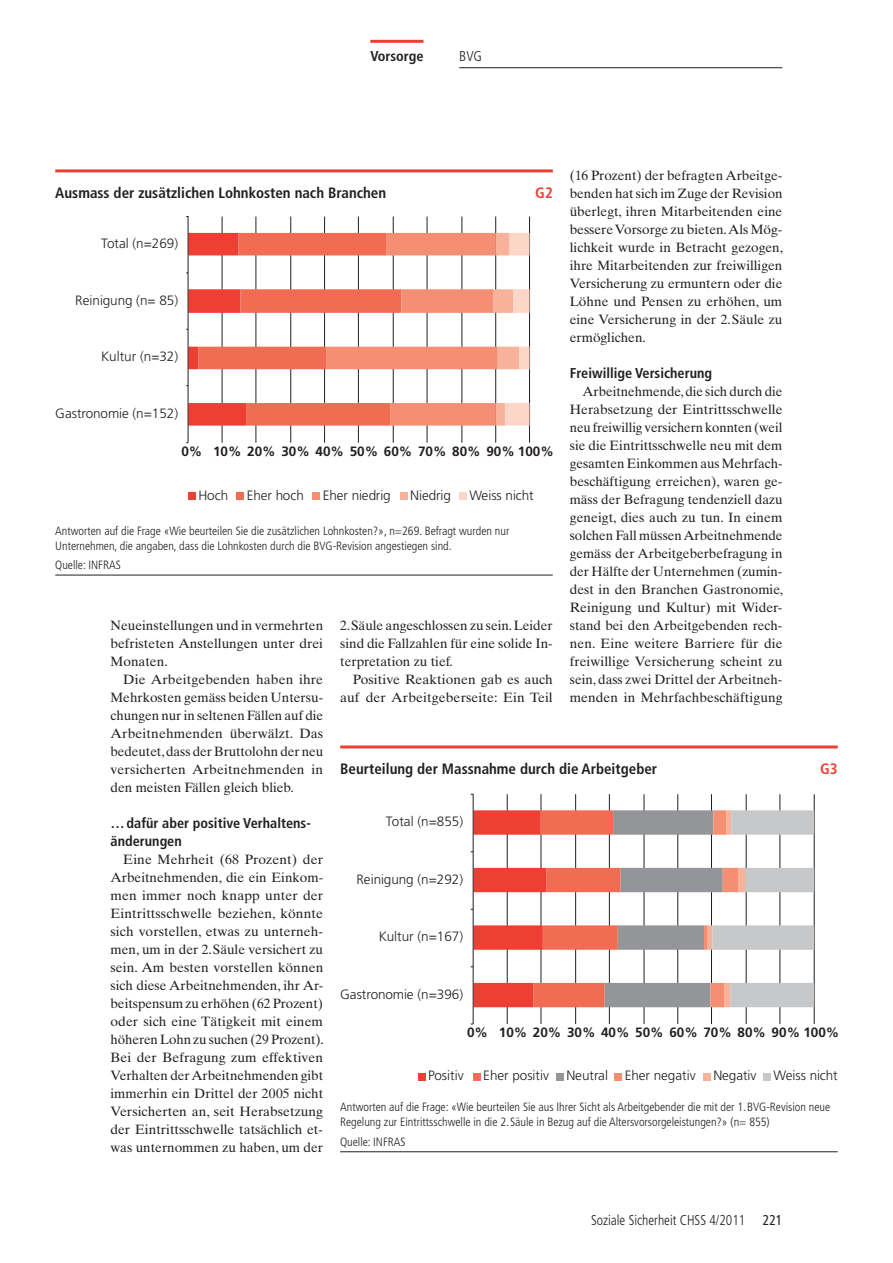
<style>
.page{position:relative;width:893px;height:1263px;background:#fff}
.page>*{position:absolute;margin:0;border:0;box-sizing:border-box;transform-origin:0 0}
.t1{font:700 condensed 15px "Frutiger LT Std";color:#231f20}
.t2{font:700 condensed 15px "Frutiger LT Std";color:#ee3f34}
.t3{font:700 condensed 14.25px/18px "Frutiger";color:#231f20}
.t4{font:300 condensed 14.25px "Frutiger LT Std";color:#231f20;scale:.95 1}
.t5{font:700 condensed 14.25px "Frutiger LT Std";color:#231f20}
.t6{font:300 condensed 14.25px "Frutiger LT Std";color:#231f20}
.t7{font:13.5px/18px "Times Ten LT Std";color:#231f20;text-align:justify}
.t8{font:300 13.5px "Frutiger LT Std";color:#231f20}
.t9{font:700 13.5px "Frutiger LT Std";color:#231f20}
.t10{font:300 condensed 12px/15px "Frutiger LT Std";color:#231f20}
.s1{font-weight:400}
</style>
<div class="page">
<hr style="left:55px;top:169px;width:498px;height:3px;background:#ee3f34">
<hr style="left:55px;top:575px;width:498px;height:1px;background:#231f20">
<hr style="left:222px;top:216px;width:1px;height:227px;background:#231f20">
<hr style="left:256px;top:216px;width:1px;height:227px;background:#231f20">
<hr style="left:290px;top:216px;width:1px;height:227px;background:#231f20">
<hr style="left:324px;top:216px;width:1px;height:227px;background:#231f20">
<hr style="left:358px;top:216px;width:1px;height:227px;background:#231f20">
<hr style="left:393px;top:216px;width:1px;height:227px;background:#231f20">
<hr style="left:427px;top:216px;width:1px;height:227px;background:#231f20">
<hr style="left:462px;top:216px;width:1px;height:227px;background:#231f20">
<hr style="left:495px;top:216px;width:1px;height:227px;background:#231f20">
<hr style="left:529px;top:216px;width:1px;height:227px;background:#231f20">
<hr style="left:188px;top:216px;width:1px;height:227px;background:#231f20">
<svg style="left:186px;top:233px;width:343px;height:193px"></svg>
<div style="left:188px;top:492px;width:7px;height:8px;background:#ee3f34"></div>
<div style="left:237px;top:492px;width:7px;height:8px;background:#f26b53"></div>
<div style="left:313px;top:492px;width:7px;height:8px;background:#f58f74"></div>
<div style="left:400px;top:492px;width:7px;height:8px;background:#f9b29a"></div>
<div style="left:459px;top:492px;width:7px;height:8px;background:#fcd6c7"></div>
<hr style="left:340px;top:745px;width:498px;height:3px;background:#ee3f34">
<hr style="left:340px;top:1151px;width:498px;height:1px;background:#231f20">
<hr style="left:507px;top:794px;width:1px;height:230px;background:#231f20">
<hr style="left:541px;top:794px;width:1px;height:230px;background:#231f20">
<hr style="left:575px;top:794px;width:1px;height:230px;background:#231f20">
<hr style="left:609px;top:794px;width:1px;height:230px;background:#231f20">
<hr style="left:644px;top:794px;width:1px;height:230px;background:#231f20">
<hr style="left:677px;top:794px;width:1px;height:230px;background:#231f20">
<hr style="left:711px;top:794px;width:1px;height:230px;background:#231f20">
<hr style="left:746px;top:794px;width:1px;height:230px;background:#231f20">
<hr style="left:780px;top:794px;width:1px;height:230px;background:#231f20">
<hr style="left:814px;top:794px;width:1px;height:230px;background:#231f20">
<hr style="left:473px;top:794px;width:1px;height:230px;background:#231f20">
<svg style="left:471px;top:810px;width:343px;height:197px"></svg>
<div style="left:418px;top:1073px;width:7px;height:7px;background:#ee3f34"></div>
<div style="left:473px;top:1073px;width:7px;height:7px;background:#f26b53"></div>
<div style="left:556px;top:1073px;width:8px;height:7px;background:#939598"></div>
<div style="left:615px;top:1073px;width:7px;height:7px;background:#f58f74"></div>
<div style="left:703px;top:1073px;width:7px;height:7px;background:#f9b29a"></div>
<div style="left:763px;top:1073px;width:8px;height:7px;background:#c7c8ca"></div>
<hr style="left:370px;top:40px;width:53px;height:3px;background:#ee3f34">
<hr style="left:459px;top:67px;width:323px;height:1px;background:#231f20">
<p class="t5" style="left:370px;top:47px;width:55px">Vorsorge</p>
<p class="t6" style="left:459px;top:48px;width:24px">BVG</p>
<p class="t7" style="left:570px;top:166px;width:215px">(16 Prozent) der befragten Arbeitge&shy;benden hat sich im Zuge der Revision überlegt, ihren Mitarbeitenden eine bessere Vorsorge zu bieten. Als Mög&shy;lichkeit wurde in Betracht gezogen, ihre Mitarbeitenden zur freiwilligen Versicherung zu ermuntern oder die Löhne und Pensen zu erhöhen, um eine Versicherung in der 2.Säule zu ermöglichen.</p>
<h2 class="t3" style="left:570px;top:364px;width:144px">Freiwillige Versicherung</h2>
<p class="t7" style="left:570px;top:382px;width:215px;text-indent:13px">Arbeitnehmende, die sich durch die Herabsetzung der Eintrittsschwelle neu freiwillig versichern konnten (weil sie die Eintrittsschwelle neu mit dem gesamten Einkommen aus Mehrfach&shy;beschäftigung erreichen), waren ge&shy;mäss der Befragung tendenziell dazu geneigt, dies auch zu tun. In einem solchen Fall müssen Arbeitnehmende gemäss der Arbeitgeberbefragung in der Hälfte der Unternehmen (zumin&shy;dest in den Branchen Gastronomie, Reinigung und Kultur) mit Wider&shy;stand bei den Arbeitgebenden rech&shy;nen. Eine weitere Barriere für die freiwillige Versicherung scheint zu sein, dass zwei Drittel der Arbeitneh&shy;menden in Mehrfachbeschäftigung</p>
<p class="t1" style="left:55px;top:183px;width:332px">Ausmass der zusätzlichen Lohnkosten nach Branchen</p>
<p class="t2" style="left:535px;top:183px;width:19px">G2</p>
<p class="t8" style="left:101px;top:236px;width:79px">Total (n=269)</p>
<p class="t8" style="left:75px;top:292px;width:104px">Reinigung (n= 85)</p>
<p class="t8" style="left:101px;top:349px;width:78px">Kultur (n=32)</p>
<p class="t8" style="left:55px;top:406px;width:124px">Gastronomie (n=152)</p>
<p class="t9" style="left:181px;top:444px;width:374px">0% 10% 20% 30% 40% 50% 60% 70% 80% 90% 100%</p>
<p class="t8" style="left:198px;top:487px;width:31px">Hoch</p>
<p class="t8" style="left:247px;top:487px;width:59px">Eher hoch</p>
<p class="t8" style="left:323px;top:487px;width:70px">Eher niedrig</p>
<p class="t8" style="left:410px;top:487px;width:42px">Niedrig</p>
<p class="t8" style="left:469px;top:487px;width:66px">Weiss nicht</p>
<p class="t10" style="left:55px;top:523px;width:456px">Antworten auf die Frage «Wie beurteilen Sie die zusätzlichen Lohnkosten?», n=269. Befragt wurden nur<br>Unternehmen, die angaben, dass die Lohnkosten durch die BVG-Revision angestiegen sind.</p>
<p class="t10" style="left:55px;top:557px;width:67px">Quelle: INFRAS</p>
<p class="t7" style="left:111px;top:616px;width:214px">Neueinstellungen und in vermehrten befristeten Anstellungen unter drei Monaten.</p>
<p class="t7" style="left:111px;top:670px;width:214px;text-indent:13px">Die Arbeitgebenden haben ihre Mehrkosten gemäss beiden Untersu&shy;chungen nur in seltenen Fällen auf die Arbeitnehmenden überwälzt. Das bedeutet, dass der Bruttolohn der neu versicherten Arbeitnehmenden in den meisten Fällen gleich blieb.</p>
<h2 class="t3" style="left:111px;top:814px;width:201px">…dafür aber positive Verhaltens&shy;änderungen</h2>
<p class="t7" style="left:111px;top:850px;width:215px;text-indent:13px">Eine Mehrheit (68 Prozent) der Arbeitnehmenden, die ein Einkom&shy;men immer noch knapp unter der Eintrittsschwelle beziehen, könnte sich vorstellen, etwas zu unterneh&shy;men, um in der 2.Säule versichert zu sein. Am besten vorstellen können sich diese Arbeitnehmenden, ihr Ar&shy;beitspensum zu erhöhen (62 Prozent) oder sich eine Tätigkeit mit einem höheren Lohn zu suchen (29 Prozent).<br>Bei der Befragung zum effektiven Verhalten der Arbeitnehmenden gibt immerhin ein Drittel der 2005 nicht Versicherten an, seit Herabsetzung der Eintrittsschwelle tatsächlich et&shy;was unternommen zu haben, um der</p>
<p class="t7" style="left:340px;top:616px;width:214px">2.Säule angeschlossen zu sein. Leider sind die Fallzahlen für eine solide In&shy;terpretation zu tief.</p>
<p class="t7" style="left:340px;top:670px;width:214px;text-align:right">Positive Reaktionen gab es auch auf der Arbeitgeberseite: Ein Teil</p>
<p class="t1" style="left:340px;top:759px;width:318px">Beurteilung der Massnahme durch die Arbeitgeber</p>
<p class="t2" style="left:820px;top:759px;width:19px">G3</p>
<p class="t8" style="left:386px;top:814px;width:79px">Total (n=855)</p>
<p class="t8" style="left:356px;top:871px;width:108px">Reinigung (n=292)</p>
<p class="t8" style="left:379px;top:929px;width:86px">Kultur (n=167)</p>
<p class="t8" style="left:340px;top:986px;width:124px">Gastronomie (n=396)</p>
<p class="t9" style="left:467px;top:1024px;width:374px">0% 10% 20% 30% 40% 50% 60% 70% 80% 90% 100%</p>
<p class="t8" style="left:428px;top:1068px;width:37px">Positiv</p>
<p class="t8" style="left:483px;top:1068px;width:67px">Eher positiv</p>
<p class="t8" style="left:566px;top:1068px;width:131px">Neutral Eher negativ</p>
<p class="t8" style="left:713px;top:1068px;width:126px">Negativ Weiss nicht</p>
<p class="t10" style="left:340px;top:1100px;width:491px">Antworten auf die Frage: «Wie beurteilen Sie aus Ihrer Sicht als Arbeitgebender die mit der 1.BVG-Revision neue<br>Regelung zur Eintrittsschwelle in die 2.Säule in Bezug auf die Altersvorsorgeleistungen?» (n= 855)</p>
<p class="t10" style="left:340px;top:1134px;width:67px">Quelle: INFRAS</p>
<p class="t4" style="left:591px;top:1212px;width:203px">Soziale Sicherheit CHSS 4/2011 <span class="s1">221</span></p>
</div>
